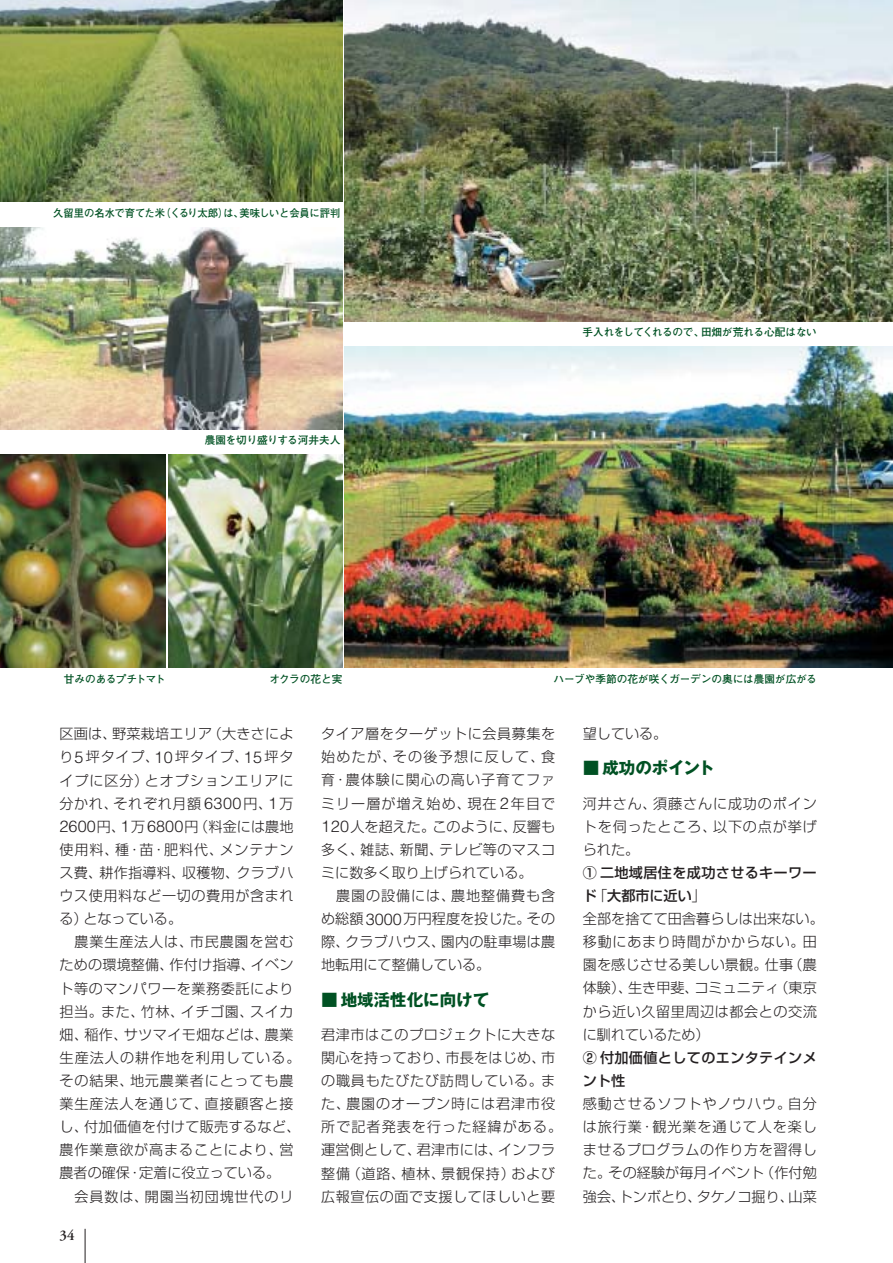
<style>
.page{position:relative;width:893px;height:1263px;background:#fff}
.page>*{position:absolute;margin:0;border:0;box-sizing:border-box;transform-origin:0 0}
.t1{font:700 16.5px "Gothic MB101";color:#005123}
.t2{font:600 14.85px "Adobe Garamond";color:#231f20}
.t3{font:300 14.1px/23.1px "Shin Go";letter-spacing:.04em;color:#231f20}
.t4{font:300 14.1px "Shin Go";letter-spacing:.06em;color:#231f20}
.t5{font:300 14.1px "Shin Go";color:#231f20}
.t6{font:300 14.1px "Shin Go";letter-spacing:.02em;color:#231f20}
.t7{font:300 14.1px "Shin Go";letter-spacing:.065em;color:#231f20}
.t8{font:300 14.1px "Shin Go";letter-spacing:.015em;color:#231f20}
.t9{font:300 14.1px "Shin Go";letter-spacing:.075em;color:#231f20}
.t10{font:300 14.1px "Shin Go";letter-spacing:.085em;color:#231f20}
.t11{font:300 14.1px "Shin Go";letter-spacing:.07em;color:#231f20}
.t12{font:700 10.65px "Futo Go B101";color:#005123}
.t13{font:700 10.65px "Futo Go B101";letter-spacing:-.055em;color:#005123}
.s1{font-family:"Helvetica";font-size:16.2px}
.s2{font-weight:500}
</style>
<div class="page">
<img style="left:0;top:227px;width:342px;height:202px">
<img style="left:0;top:0;width:342px;height:202px">
<hr style="left:85px;top:1229px;width:1px;height:34px;background:#231f20">
<img style="left:344px;top:0;width:548px;height:321px">
<img style="left:344px;top:347px;width:548px;height:321px">
<img style="left:0;top:455px;width:166px;height:213px">
<img style="left:168px;top:455px;width:174px;height:213px">
<p class="t12" style="left:53px;top:209px;width:288px">久留里の名水で育てた米（くるり太郎）は、美味しいと会員に評判</p>
<p class="t12" style="left:205px;top:436px;width:137px">農園を切り盛りする河井夫人</p>
<p class="t13" style="left:64px;top:675px;width:103px">甘みのあるプチトマト</p>
<p class="t12" style="left:269px;top:675px;width:74px">オクラの花と実</p>
<p class="t12" style="left:582px;top:328px;width:236px">手入れをしてくれるので、田畑が荒れる心配はない</p>
<p class="t12" style="left:553px;top:675px;width:265px">ハーブや季節の花が咲くガーデンの奥には農園が広がる</p>
<p class="t6" style="left:60px;top:729px;width:235px">区画は、野菜栽培エリア（大きさによ</p>
<p class="t3" style="left:60px;top:747px;width:235px">り<span class="s1">5</span> 坪タイプ、<span class="s1">10</span> 坪タイプ、<span class="s1">15</span> 坪タ</p>
<p class="t4" style="left:60px;top:775px;width:235px">イプに区分）とオプションエリアに</p>
<p class="t3" style="left:60px;top:794px;width:235px">分かれ、それぞれ月額 <span class="s1">6300</span>円、<span class="s1">1</span>万</p>
<p class="t3" style="left:60px;top:817px;width:235px"><span class="s1">2600</span>円、<span class="s1">1</span>万<span class="s1">6800</span>円（料金には農地</p>
<p class="t4" style="left:60px;top:844px;width:235px">使用料、種・苗・肥料代、メンテナン</p>
<p class="t6" style="left:60px;top:867px;width:235px">ス費、耕作指導料、収穫物、クラブハ</p>
<p class="t3" style="left:60px;top:886px;width:235px">ウス使用料など一切の費用が含まれ</p>
<p class="t3" style="left:60px;top:909px;width:124px">る）となっている。</p>
<p class="t4" style="left:74px;top:937px;width:220px">農業生産法人は、市民農園を営む</p>
<p class="t8" style="left:60px;top:960px;width:235px">ための環境整備、作付け指導、イベン</p>
<p class="t3" style="left:60px;top:979px;width:235px">ト等のマンパワーを業務委託により</p>
<p class="t3" style="left:60px;top:1002px;width:235px">担当。また、竹林、イチゴ園、スイカ</p>
<p class="t3" style="left:60px;top:1025px;width:235px">畑、稲作、サツマイモ畑などは、農業</p>
<p class="t9" style="left:60px;top:1052px;width:242px">生産法人の耕作地を利用している。</p>
<p class="t4" style="left:60px;top:1075px;width:235px">その結果、地元農業者にとっても農</p>
<p class="t4" style="left:60px;top:1099px;width:235px">業生産法人を通じて、直接顧客と接</p>
<p class="t3" style="left:60px;top:1117px;width:242px">し、付加価値を付けて販売するなど、</p>
<p class="t4" style="left:60px;top:1145px;width:235px">農作業意欲が高まることにより、営</p>
<p class="t5" style="left:60px;top:1168px;width:222px">農者の確保・定着に役立っている。</p>
<p class="t4" style="left:74px;top:1191px;width:220px">会員数は、開園当初団塊世代のリ</p>
<p class="t2" style="left:60px;top:1229px;width:17px">34</p>
<p class="t3" style="left:321px;top:724px;width:235px">タイア層をターゲットに会員募集を</p>
<p class="t10" style="left:321px;top:752px;width:235px">始めたが、その後予想に反して、食</p>
<p class="t7" style="left:321px;top:775px;width:235px">育・農体験に関心の高い子育てファ</p>
<p class="t11" style="left:321px;top:798px;width:235px">ミリー層が増え始め、現在 <span class="s1">2</span>年目で</p>
<p class="t5" style="left:321px;top:821px;width:235px"><span class="s1">120</span>人を超えた。このように、反響も</p>
<p class="t3" style="left:321px;top:840px;width:235px">多く、雑誌、新聞、テレビ等のマスコ</p>
<p class="t5" style="left:321px;top:867px;width:213px">ミに数多く取り上げられている。</p>
<p class="t7" style="left:336px;top:891px;width:220px">農園の設備には、農地整備費も含</p>
<p class="t5" style="left:321px;top:914px;width:235px">め総額<span class="s1">3000</span>万円程度を投じた。その</p>
<p class="t6" style="left:321px;top:937px;width:235px">際、クラブハウス、園内の駐車場は農</p>
<p class="t5" style="left:321px;top:960px;width:171px">地転用にて整備している。</p>
<p class="t1" style="left:321px;top:994px;width:169px">■ 地域活性化に向けて</p>
<p class="t3" style="left:321px;top:1025px;width:242px">君津市はこのプロジェクトに大きな関心を持っており、市長をはじめ、市の職員もたびたび訪問している。また、農園のオープン時には君津市役所で記者発表を行った経緯がある。運営側として、君津市には、インフラ整備（道路、植林、景観保持）および広報宣伝の面で支援してほしいと要</p>
<p class="t3" style="left:583px;top:724px;width:86px">望している。</p>
<p class="t1" style="left:583px;top:762px;width:133px">■ 成功のポイント</p>
<p class="t3" style="left:583px;top:794px;width:242px">河井さん、須藤さんに成功のポイントを伺ったところ、以下の点が挙げられた。<br><span class="s2">① 二地域居住を成功させるキーワード</span>「<span class="s2">大都市に近い</span>」<br>全部を捨てて田舎暮らしは出来ない。移動にあまり時間がかからない。田園を感じさせる美しい景観。仕事（農体験）、生き甲斐、コミュニティ（東京から近い久留里周辺は都会との交流に馴れているため）<br><span class="s2">② 付加価値としてのエンタテインメント性<br></span>感動させるソフトやノウハウ。自分は旅行業・観光業を通じて人を楽しませるプログラムの作り方を習得した。その経験が毎月イベント（作付勉強会、トンボとり、タケノコ掘り、山菜</p>
</div>
